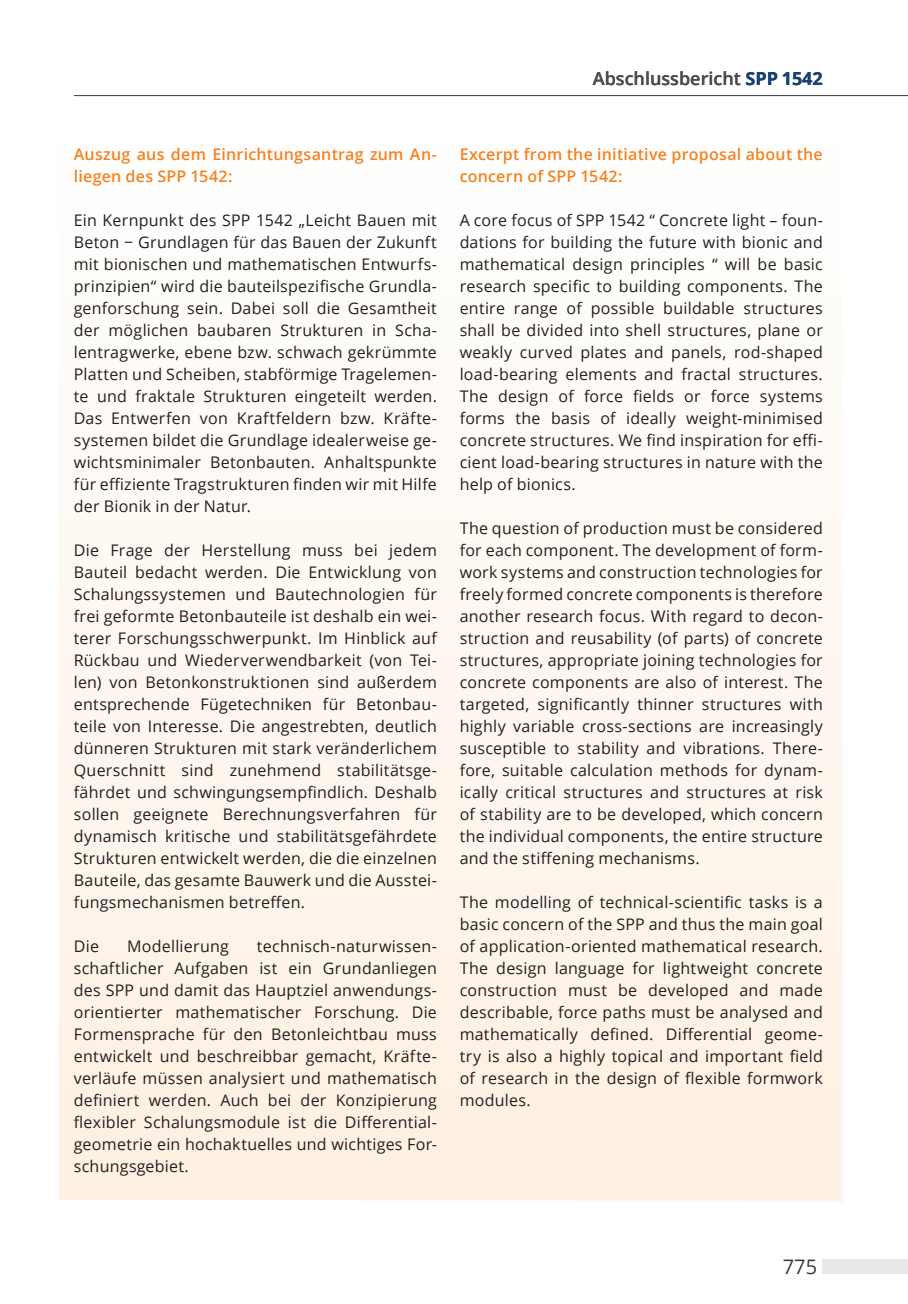
<style>
.page{position:relative;width:908px;height:1304px;background:#fff}
.page>*{position:absolute;margin:0;border:0;box-sizing:border-box;transform-origin:0 0}
.t1{font:20px "Open Sans";color:#353b3c}
.t2{font:600 18px "Open Sans";color:#4b4c4d}
.t3{font:16px/22px "Open Sans";letter-spacing:.015em;color:#231f20;text-align:justify}
.t4{font:16px "Open Sans Regular 2";letter-spacing:.015em;color:#231f20}
.t5{font:600 16px/22px "Open Sans";letter-spacing:.015em;color:#f58220}
.s1{font-weight:700;color:#18426f}
</style>
<div class="page">
<div style="left:822px;top:1259px;width:85px;height:15px;background:#e6e8ea"></div>
<hr style="left:74px;top:95px;width:833px;height:1px;background:#353b3c">
<div style="left:59px;top:121px;width:782px;height:1079px;background:linear-gradient(to bottom,#fefffe,#fef0e2)"></div>
<div style="left:59px;top:1134px;width:783px;height:66px;background:#fef0e3"></div>
<img style="left:59px;top:121px;width:70px;height:1014px">
<img style="left:771px;top:121px;width:71px;height:1014px">
<p class="t2" style="left:592px;top:66px;width:231px">Abschlussbericht <span class="s1">SPP 1542</span></p>
<p class="t5" style="left:74px;top:143px;width:364px">Auszug aus dem Einrichtungsantrag zum An&shy;liegen des SPP 1542:</p>
<p class="t3" style="left:74px;top:209px;width:364px">Ein Kernpunkt des SPP 1542 „Leicht Bauen mit Beton − Grundlagen für das Bauen der Zukunft mit bionischen und mathematischen Entwurfs&shy;prinzipien“ wird die bauteilspezifische Grundla&shy;genforschung sein. Dabei soll die Gesamtheit der möglichen baubaren Strukturen in Scha&shy;lentragwerke, ebene bzw. schwach gekrümmte Platten und Scheiben, stabförmige Tragelemen&shy;te und fraktale Strukturen eingeteilt werden.<br>Das Entwerfen von Kraftfeldern bzw. Kräfte&shy;systemen bildet die Grundlage idealerweise ge&shy;wichtsminimaler Betonbauten. Anhaltspunkte für effiziente Tragstrukturen finden wir mit Hilfe der Bionik in der Natur.</p>
<p class="t3" style="left:74px;top:539px;width:364px">Die Frage der Herstellung muss bei jedem Bauteil bedacht werden. Die Entwicklung von Schalungssystemen und Bautechnologien für frei geformte Betonbauteile ist deshalb ein wei&shy;terer Forschungsschwerpunkt. Im Hinblick auf Rückbau und Wiederverwendbarkeit (von Tei&shy;len) von Betonkonstruktionen sind außerdem entsprechende Fügetechniken für Betonbau&shy;teile von Interesse. Die angestrebten, deutlich dünneren Strukturen mit stark veränderlichem Querschnitt sind zunehmend stabilitätsge&shy;fährdet und schwingungsempfindlich. Deshalb</p>
<p class="t4" style="left:74px;top:803px;width:364px">sollen geeignete Berechnungsverfahren für</p>
<p class="t3" style="left:74px;top:825px;width:364px">dynamisch kritische und stabilitätsgefährdete Strukturen entwickelt werden, die die einzelnen Bauteile, das gesamte Bauwerk und die Ausstei&shy;fungsmechanismen betreffen.</p>
<p class="t4" style="left:74px;top:935px;width:27px">Die</p>
<p class="t4" style="left:127px;top:935px;width:103px">Modellierung</p>
<p class="t4" style="left:257px;top:935px;width:181px">technisch-naturwissen-</p>
<p class="t3" style="left:74px;top:957px;width:364px">schaftlicher Aufgaben ist ein Grundanliegen des SPP und damit das Hauptziel anwendungs&shy;orientierter mathematischer Forschung. Die Formensprache für den Betonleichtbau muss entwickelt und beschreibbar gemacht, Kräfte&shy;verläufe müssen analysiert und mathematisch definiert werden. Auch bei der Konzipierung flexibler Schalungsmodule ist die Differential&shy;geometrie ein hochaktuelles und wichtiges For&shy;schungsgebiet.</p>
<p class="t5" style="left:459px;top:143px;width:364px">Excerpt from the initiative proposal about the concern of SPP 1542:</p>
<p class="t3" style="left:459px;top:209px;width:364px">A core focus of SPP 1542 “ Concrete light – foun-</p>
<p class="t4" style="left:459px;top:231px;width:364px">dations for building the future with bionic and</p>
<p class="t3" style="left:459px;top:253px;width:364px">mathematical design principles “ will be basic research specific to building components. The</p>
<p class="t4" style="left:459px;top:297px;width:364px">entire range of possible buildable structures</p>
<p class="t3" style="left:459px;top:319px;width:364px">shall be divided into shell structures, plane or weakly curved plates and panels, rod-shaped load-bearing elements and fractal structures.<br>The design of force fields or force systems forms the basis of ideally weight-minimised concrete structures. We find inspiration for effi-</p>
<p class="t4" style="left:459px;top:451px;width:364px">cient load-bearing structures in nature with the</p>
<p class="t3" style="left:459px;top:473px;width:117px">help of bionics.</p>
<p class="t3" style="left:459px;top:517px;width:364px">The question of production must be considered for each component. The development of form&shy;work systems and construction technologies for freely formed concrete components is therefore another research focus. With regard to decon-</p>
<p class="t4" style="left:459px;top:627px;width:364px">struction and reusability (of parts) of concrete</p>
<p class="t3" style="left:459px;top:649px;width:364px">structures, appropriate joining technologies for concrete components are also of interest. The targeted, significantly thinner structures with</p>
<p class="t4" style="left:459px;top:715px;width:364px">highly variable cross-sections are increasingly</p>
<p class="t3" style="left:459px;top:737px;width:364px">susceptible to stability and vibrations. There&shy;fore, suitable calculation methods for dynam&shy;ically critical structures and structures at risk of stability are to be developed, which concern the individual components, the entire structure and the stiffening mechanisms.</p>
<p class="t3" style="left:459px;top:891px;width:364px">The modelling of technical-scientific tasks is a basic concern of the SPP and thus the main goal of application-oriented mathematical research.<br>The design language for lightweight concrete construction must be developed and made describable, force paths must be analysed and mathematically defined. Differential geome&shy;try is also a highly topical and important field of research in the design of flexible formwork modules.</p>
<p class="t1" style="left:782px;top:1253px;width:36px">775</p>
</div>
